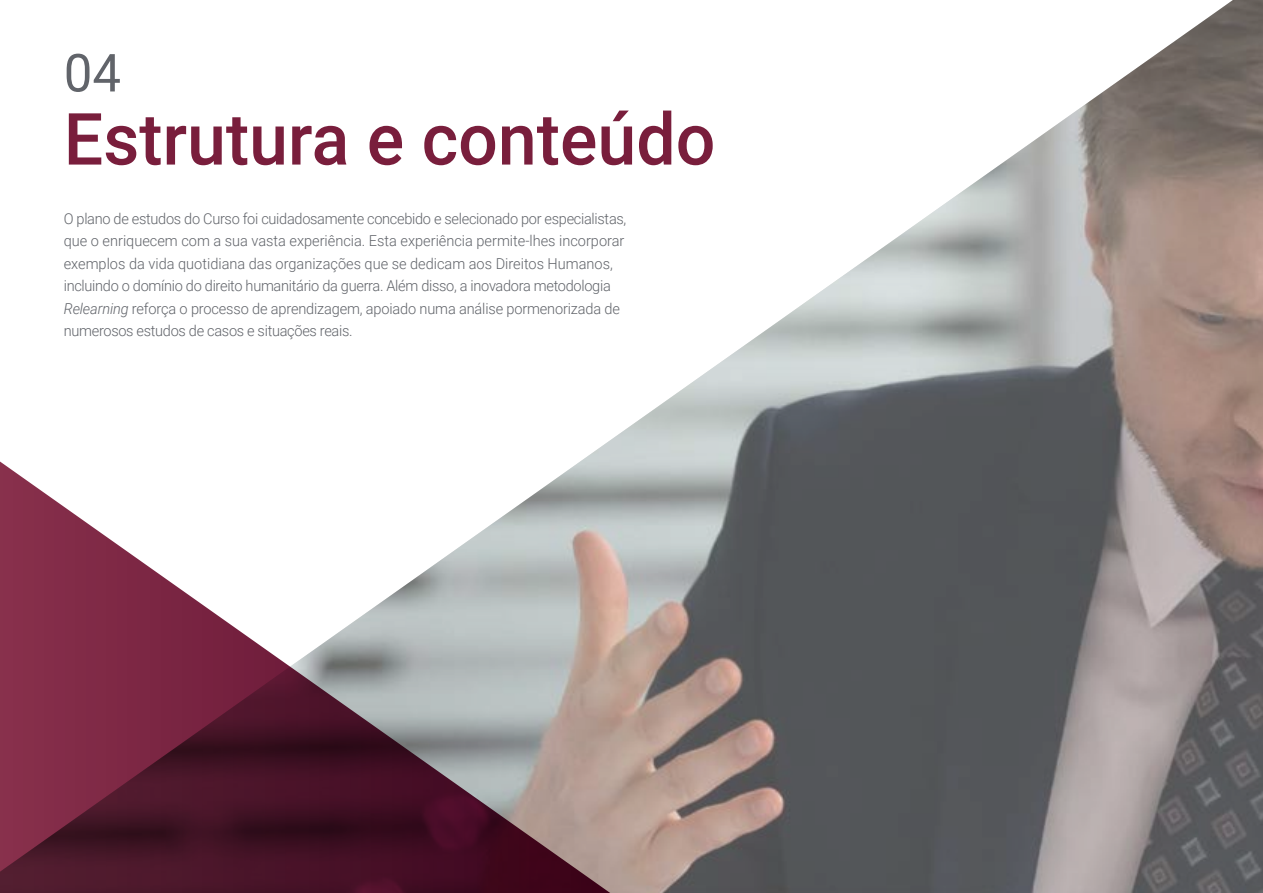
<style>
.page{position:relative;width:1263px;height:893px;background:#fff}
.page>*{position:absolute;margin:0;border:0;box-sizing:border-box;transform-origin:0 0}
.t1{font:500 72px "Roboto";color:#791e3c}
.t2{font:52.5px "Roboto";color:#61646a}
.t3{font:300 15px/22.5px "Roboto";letter-spacing:-.01em;color:#61646a}
.s1{font-style:italic}
</style>
<div class="page">
<img style="left:602px;top:0;width:661px;height:893px">
<svg style="left:0;top:446px;width:640px;height:447px"></svg>
<h2 class="t2" style="left:64px;top:36px;width:59px">04</h2>
<h1 class="t1" style="left:64px;top:89px;width:653px">Estrutura e conteúdo</h1>
<p class="t3" style="left:64px;top:207px;width:564px">O plano de estudos do Curso foi cuidadosamente concebido e selecionado por especialistas, que o enriquecem com a sua vasta experiência. Esta experiência permite-lhes incorporar exemplos da vida quotidiana das organizações que se dedicam aos Direitos Humanos, incluindo o domínio do direito humanitário da guerra. Além disso, a inovadora metodologia <span class="s1">Relearning</span> reforça o processo de aprendizagem, apoiado numa análise pormenorizada de numerosos estudos de casos e situações reais.</p>
</div>
